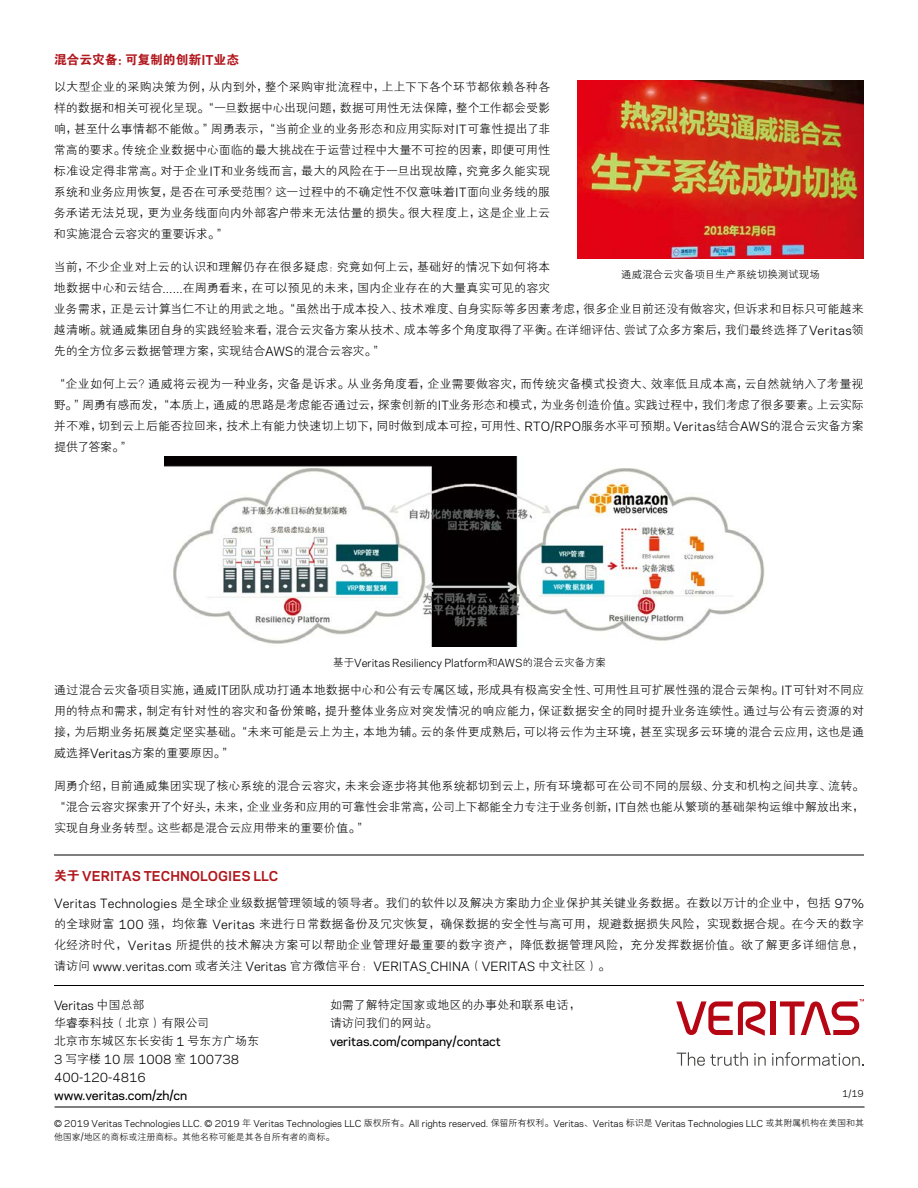
<style>
.page{position:relative;width:918px;height:1188px;background:#fff}
.page>*{position:absolute;margin:0;border:0;box-sizing:border-box;transform-origin:0 0}
.t1{font:700 12.75px "Polaris";color:#b1181e}
.t2{font:12.75px "FZDHTJW GB1 0";letter-spacing:-.005em;color:#b1181e}
.t3{font:12px/21px "FZXH1 JW GB1 0";color:#000;text-align:justify}
.t4{font:12px/18px "Polaris";color:#000}
.t5{font:500 12px "Polaris";letter-spacing:-.005em;color:#000}
.t6{font:10.5px "Polaris";letter-spacing:-.005em;color:#000}
.t7{font:10.5px "FZXH1 JW GB1 0";letter-spacing:-.005em;color:#000}
.t8{font:9px "Polaris";letter-spacing:-.005em;color:#000}
.t9{font:9px "FZXH1 JW GB1 0";letter-spacing:-.005em;color:#000}
.s1{font-family:"Polaris";font-weight:700}
.s2{font-family:"Polaris"}
.s3{font-family:"FZXH1 JW GB1 0"}
.s4{font-family:"FZDHTJW GB1 0";font-weight:400}
</style>
<div class="page">
<hr style="left:55px;top:1107px;width:810px;height:1px;background:#000">
<div style="left:771px;top:1001px;width:5px;height:34px;background:#b60613"></div>
<svg style="left:676px;top:1001px;width:90px;height:35px"></svg>
<svg style="left:780px;top:999px;width:84px;height:36px"></svg>
<svg style="left:677px;top:1052px;width:71px;height:14px"></svg>
<svg style="left:754px;top:1053px;width:12px;height:13px"></svg>
<svg style="left:772px;top:1052px;width:92px;height:14px"></svg>
<hr style="left:54px;top:855px;width:810px;height:1px;background:#000">
<hr style="left:54px;top:985px;width:810px;height:1px;background:#000">
<img style="left:577px;top:81px;width:287px;height:177px">
<img style="left:164px;top:457px;width:601px;height:189px">
<p class="t2" style="left:54px;top:53px;width:187px">混合云灾备：可复制的创新<span class="s1">IT</span>业态</p>
<p class="t3" style="left:54px;top:77px;width:498px">以大型企业的采购决策为例，从内到外，整个采购审批流程中，上上下下各个环节都依赖各种各样的数据和相关可视化呈现。“一旦数据中心出现问题，数据可用性无法保障，整个工作都会受影响，甚至什么事情都不能做。”周勇表示，“当前企业的业务形态和应用实际对<span class="s2">IT</span>可靠性提出了非常高的要求。传统企业数据中心面临的最大挑战在于运营过程中大量不可控的因素，即便可用性标准设定得非常高。对于企业<span class="s2">IT</span>和业务线而言，最大的风险在于一旦出现故障，究竟多久能实现系统和业务应用恢复，是否在可承受范围？这一过程中的不确定性不仅意味着<span class="s2">IT</span>面向业务线的服务承诺无法兑现，更为业务线面向内外部客户带来无法估量的损失。很大程度上，这是企业上云和实施混合云容灾的重要诉求。”</p>
<p class="t3" style="left:54px;top:257px;width:812px;text-align:left">当前，不少企业对上云的认识和理解仍存在很多疑虑：究竟如何上云，基础好的情况下如何将本<br>地数据中心和云结合<span class="s2">......</span>在周勇看来，在可以预见的未来，国内企业存在的大量真实可见的容灾<br>业务需求，正是云计算当仁不让的用武之地。“虽然出于成本投入、技术难度、自身实际等多因素考虑，很多企业目前还没有做容灾，但诉求和目标只可能越来越清晰。就通威集团自身的实践经验来看，混合云灾备方案从技术、成本等多个角度取得了平衡。在详细评估、尝试了众多方案后，我们最终选择了<span class="s2">Veritas</span>领先的全方位多云数据管理方案，实现结合<span class="s2">AWS</span>的混合云容灾。”</p>
<p class="t3" style="left:54px;top:374px;width:812px">“企业如何上云？通威将云视为一种业务，灾备是诉求。从业务角度看，企业需要做容灾，而传统灾备模式投资大、效率低且成本高，云自然就纳入了考量视野。”周勇有感而发，“本质上，通威的思路是考虑能否通过云，探索创新的<span class="s2">IT</span>业务形态和模式，为业务创造价值。实践过程中，我们考虑了很多要素。上云实际并不难，切到云上后能否拉回来，技术上有能力快速切上切下，同时做到成本可控，可用性、<span class="s2">RTO/RPO</span>服务水平可预期。<span class="s2">Veritas</span>结合<span class="s2">AWS</span>的混合云灾备方案提供了答案。”</p>
<p class="t7" style="left:621px;top:269px;width:200px">通威混合云灾备项目生产系统切换测试现场</p>
<p class="t6" style="left:333px;top:655px;width:274px"><span class="s3">基于</span>Veritas Resiliency Platform<span class="s3">和</span>AWS<span class="s3">的混合云灾备方案</span></p>
<p class="t3" style="left:54px;top:680px;width:812px">通过混合云灾备项目实施，通威<span class="s2">IT</span>团队成功打通本地数据中心和公有云专属区域，形成具有极高安全性、可用性且可扩展性强的混合云架构。<span class="s2">IT</span>可针对不同应用的特点和需求，制定有针对性的容灾和备份策略，提升整体业务应对突发情况的响应能力，保证数据安全的同时提升业务连续性。通过与公有云资源的对接，为后期业务拓展奠定坚实基础。“未来可能是云上为主，本地为辅。云的条件更成熟后，可以将云作为主环境，甚至实现多云环境的混合云应用，这也是通威选择<span class="s2">Veritas</span>方案的重要原因。”</p>
<p class="t3" style="left:54px;top:775px;width:812px">周勇介绍，目前通威集团实现了核心系统的混合云容灾，未来会逐步将其他系统都切到云上，所有环境都可在公司不同的层级、分支和机构之间共享、流转。“混合云容灾探索开了个好头，未来，企业业务和应用的可靠性会非常高，公司上下都能全力专注于业务创新，<span class="s2">IT</span>自然也能从繁琐的基础架构运维中解放出来，实现自身业务转型。这些都是混合云应用带来的重要价值。”</p>
<p class="t1" style="left:54px;top:867px;width:226px"><span class="s4">关于</span> VERITAS TECHNOLOGIES LLC</p>
<p class="t3" style="left:54px;top:893px;width:812px"><span class="s2">Veritas Technologies</span> 是全球企业级数据管理领域的领导者。我们的软件以及解决方案助力企业保护其关键业务数据。在数以万计的企业中，包括 <span class="s2">97%</span>的全球财富 <span class="s2">100</span> 强，均依靠 <span class="s2">Veritas</span> 来进行日常数据备份及冗灾恢复，确保数据的安全性与高可用，规避数据损失风险，实现数据合规。在今天的数字化经济时代，<span class="s2">Veritas</span> 所提供的技术解决方案可以帮助企业管理好最重要的数字资产，降低数据管理风险，充分发挥数据价值。欲了解更多详细信息，</p>
<p class="t4" style="left:54px;top:957px;width:558px"><span class="s3">请访问</span> www.veritas.com <span class="s3">或者关注</span> Veritas <span class="s3">官方微信平台：</span>VERITAS_CHINA<span class="s3">（</span>VERITAS <span class="s3">中文社区）。</span></p>
<p class="t3" style="left:330px;top:996px;width:252px;line-height:18px">如需了解特定国家或地区的办事处和联系电话，请访问我们的网站。</p>
<p class="t5" style="left:330px;top:1032px;width:172px">veritas.com/company/contact</p>
<p class="t4" style="left:54px;top:995px;width:92px">Veritas <span class="s3">中国总部</span></p>
<p class="t3" style="left:54px;top:1014px;width:207px;line-height:18px">华睿泰科技（北京）有限公司<br>北京市东城区东长安街 <span class="s2">1</span> 号东方广场东</p>
<p class="t4" style="left:54px;top:1049px;width:187px">3 <span class="s3">写字楼</span> 10 <span class="s3">层</span> 1008 <span class="s3">室</span> 100738<br>400-120-4816</p>
<p class="t5" style="left:54px;top:1086px;width:135px">www.veritas.com/zh/cn</p>
<p class="t8" style="left:842px;top:1087px;width:23px">1/19</p>
<p class="t8" style="left:54px;top:1117px;width:811px">© 2019 Veritas Technologies LLC. © 2019 <span class="s3">年</span> Veritas Technologies LLC <span class="s3">版权所有。</span>All rights reserved. <span class="s3">保留所有权利。</span>Veritas<span class="s3">、</span>Veritas <span class="s3">标识是</span> Veritas Technologies LLC <span class="s3">或其附属机构在美国和其</span></p>
<p class="t9" style="left:54px;top:1132px;width:282px">他国家<span class="s2">/</span>地区的商标或注册商标。其他名称可能是其各自所有者的商标。</p>
</div>
